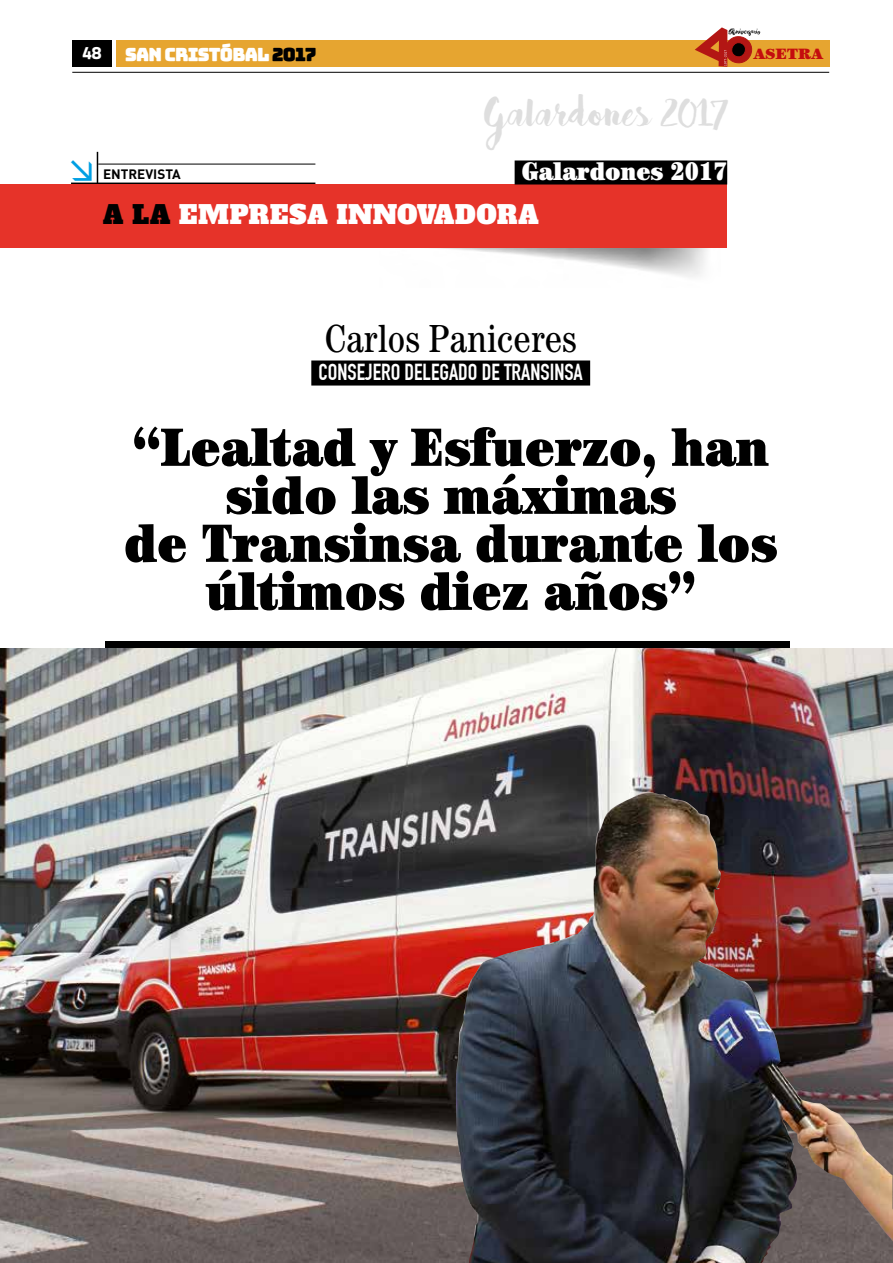
<style>
.page{position:relative;width:893px;height:1263px;background:#fff}
.page>*{position:absolute;margin:0;border:0;box-sizing:border-box;transform-origin:0 0}
.t1{font:ultra-condensed 54px/48px "Century";color:#000;text-align:center}
.t2{font:48px "Bakery";color:#dedede}
.t3{font:condensed 39.3px "Century";color:#000}
.t4{font:25.5px "Alfa Slab One";letter-spacing:.02em;color:#fff}
.t5{font:ultra-condensed 25.5px "Century";color:#fff}
.t6{font:700 22.65px "DIN Condensed";color:#fff}
.t7{font:18px "Bungee Layers Outline";letter-spacing:-.04em;color:#fff}
.t8{font:800 18px "Titillium Text 22 L";color:#fff}
.t9{font:900 15px "Century";color:#c40d0e}
.t10{font:700 13.5px "DIN";color:#000}
.s1{color:#000}
</style>
<div class="page">
<div style="left:72px;top:40px;width:40px;height:27px;background:#000"></div>
<div style="left:116px;top:40px;width:713px;height:27px;background:#e6a530"></div>
<hr style="left:72px;top:72px;width:757px;height:1px;background:#000">
<svg style="left:695px;top:27px;width:66px;height:40px"></svg>
<img style="left:0;top:648px;width:893px;height:615px">
<div style="left:312px;top:361px;width:277px;height:23px;background:#000"></div>
<div style="left:311px;top:360px;width:279px;height:26px;border:2px solid #000"></div>
<div style="left:106px;top:641px;width:684px;height:7px;background:#000"></div>
<img style="left:455px;top:792px;width:438px;height:471px">
<hr style="left:71px;top:183px;width:244px;height:1px;background:#000">
<hr style="left:98px;top:164px;width:217px;height:1px;background:#000">
<img style="left:380px;top:247px;width:340px;height:30px">
<div style="left:0;top:184px;width:727px;height:63px;background:#e63329"></div>
<div style="left:515px;top:160px;width:212px;height:24px;background:#000"></div>
<svg style="left:71px;top:152px;width:29px;height:32px"></svg>
<p class="t8" style="left:82px;top:39px;width:21px">48</p>
<p class="t7" style="left:125px;top:44px;width:193px">SAN CRISTÓBAL <span class="s1">2017</span></p>
<p class="t9" style="left:754px;top:45px;width:71px">ASETRA</p>
<p class="t2" style="left:485px;top:81px;width:245px">Galardones 2017</p>
<p class="t5" style="left:522px;top:156px;width:207px">Galardones 2017</p>
<p class="t10" style="left:103px;top:165px;width:79px">ENTREVISTA</p>
<p class="t4" style="left:103px;top:197px;width:437px"><span class="s1">A LA</span> EMPRESA INNOVADORA</p>
<p class="t3" style="left:325px;top:316px;width:254px">Carlos Paniceres</p>
<p class="t6" style="left:319px;top:359px;width:266px">CONSEJERO DELEGADO DE TRANSINSA</p>
<p class="t1" style="left:124px;top:423px;width:655px">“Lealtad y Esfuerzo, han sido las máximas<br>de Transinsa durante los últimos diez años”</p>
</div>
